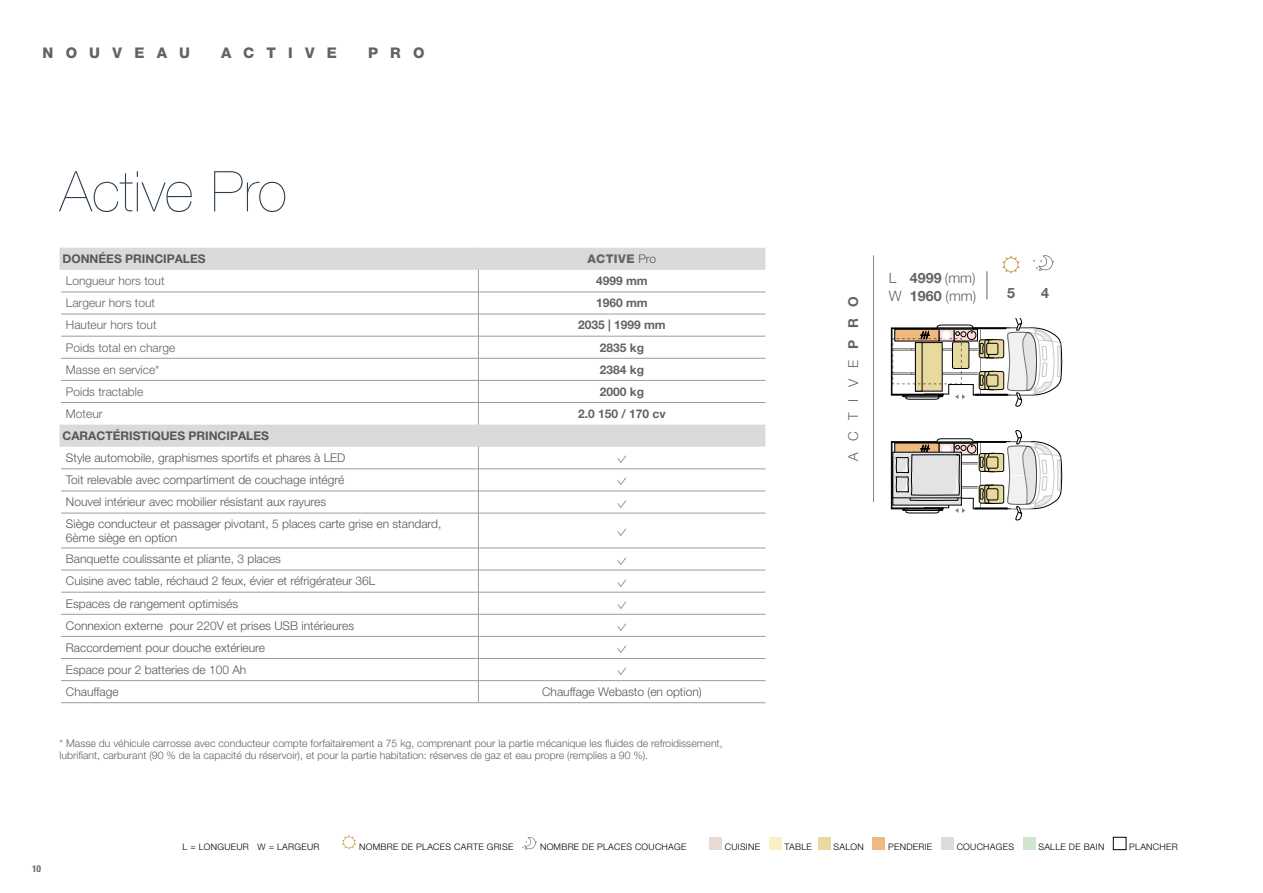
<style>
.page{position:relative;width:1263px;height:893px;background:#fff}
.page>*{position:absolute;margin:0;border:0;box-sizing:border-box;transform-origin:0 0}
.t1{font:200 56.25px "Helvetica Neue LT Pro";color:#2b3d4f}
.t2{font:800 14.7px "Helvetica Neue LT Pro";letter-spacing:.83em;color:#646363}
.t3{font:300 14.25px/18px "Helvetica Neue LT Pro";color:#646363}
.t4{font:700 14.25px "Helvetica Neue LT Pro";color:#646363}
.t5{font:300 13.65px "Helvetica Neue LT Pro";color:#646363}
.t6{font:300 12px/14.4px "Helvetica Neue LT Pro";color:#575756}
.t7{font:300 12px "Helvetica Neue LT Pro";color:#646363}
.t8{font:700 12px "Helvetica Neue LT Pro";color:#646363}
.t9{font:700 12px "Helvetica Neue LT Pro";color:#575756}
.t10{font:700 12px "Panton Icons D";color:#575756}
.t11{font:800 12px "Helvetica Neue LT Pro";letter-spacing:.04em;color:#646363}
.t12{font:300 10.5px/12.6px "Helvetica Neue LT Pro";color:#646363}
.t13{font:700 condensed 9.45px "Helvetica Neue LT Pro";color:#646363}
.t14{font:300 9px "Helvetica Neue LT Pro";letter-spacing:.03em;color:#000}
.s1{font-weight:300;color:#575756}
.s2{font-weight:700}
</style>
<div class="page">
<svg style="left:342px;top:835px;width:14px;height:15px"></svg>
<svg style="left:522px;top:837px;width:15px;height:13px"></svg>
<div style="left:709px;top:837px;width:13px;height:13px;background:#ead9d3"></div>
<div style="left:769px;top:837px;width:12px;height:13px;background:#fbefc4"></div>
<div style="left:818px;top:837px;width:12px;height:13px;background:#e8da9e"></div>
<div style="left:872px;top:837px;width:13px;height:13px;background:#efb983"></div>
<div style="left:941px;top:837px;width:13px;height:13px;background:#dcdcdc"></div>
<div style="left:1022px;top:837px;width:13px;height:13px;background:#cee6d0"></div>
<div style="left:1113px;top:837px;width:13px;height:13px;border:1px solid #000"></div>
<svg style="left:61px;top:248px;width:704px;height:199px"></svg>
<hr style="left:60px;top:248px;width:3px;height:22px;background:#dadada">
<hr style="left:60px;top:425px;width:3px;height:22px;background:#dadada">
<hr style="left:61px;top:469px;width:417px;height:1px;background:#9d9d9c">
<hr style="left:61px;top:491px;width:417px;height:1px;background:#9d9d9c">
<hr style="left:61px;top:513px;width:417px;height:1px;background:#9d9d9c">
<hr style="left:61px;top:548px;width:417px;height:1px;background:#9d9d9c">
<hr style="left:61px;top:570px;width:417px;height:1px;background:#9d9d9c">
<hr style="left:61px;top:592px;width:417px;height:1px;background:#9d9d9c">
<hr style="left:61px;top:614px;width:417px;height:1px;background:#9d9d9c">
<hr style="left:61px;top:636px;width:417px;height:1px;background:#9d9d9c">
<hr style="left:61px;top:658px;width:417px;height:1px;background:#9d9d9c">
<hr style="left:61px;top:680px;width:417px;height:1px;background:#9d9d9c">
<hr style="left:61px;top:702px;width:417px;height:1px;background:#9d9d9c">
<hr style="left:477px;top:248px;width:3px;height:22px;background:#dadada">
<hr style="left:477px;top:425px;width:3px;height:22px;background:#dadada">
<hr style="left:61px;top:292px;width:417px;height:1px;background:#9d9d9c">
<hr style="left:61px;top:314px;width:417px;height:1px;background:#9d9d9c">
<hr style="left:61px;top:336px;width:417px;height:1px;background:#9d9d9c">
<hr style="left:61px;top:358px;width:417px;height:1px;background:#9d9d9c">
<hr style="left:61px;top:380px;width:417px;height:1px;background:#9d9d9c">
<hr style="left:61px;top:402px;width:417px;height:1px;background:#9d9d9c">
<svg style="left:478px;top:447px;width:1px;height:66px"></svg>
<hr style="left:478px;top:513px;width:1px;height:35px;background:#9d9d9c">
<svg style="left:478px;top:549px;width:1px;height:153px"></svg>
<hr style="left:478px;top:469px;width:287px;height:1px;background:#9d9d9c">
<hr style="left:478px;top:491px;width:287px;height:1px;background:#9d9d9c">
<hr style="left:478px;top:513px;width:287px;height:1px;background:#9d9d9c">
<hr style="left:478px;top:548px;width:287px;height:1px;background:#9d9d9c">
<hr style="left:478px;top:570px;width:287px;height:1px;background:#9d9d9c">
<hr style="left:478px;top:592px;width:287px;height:1px;background:#9d9d9c">
<hr style="left:478px;top:614px;width:287px;height:1px;background:#9d9d9c">
<hr style="left:478px;top:636px;width:287px;height:1px;background:#9d9d9c">
<hr style="left:478px;top:658px;width:287px;height:1px;background:#9d9d9c">
<hr style="left:478px;top:680px;width:287px;height:1px;background:#9d9d9c">
<hr style="left:478px;top:702px;width:287px;height:1px;background:#9d9d9c">
<svg style="left:478px;top:270px;width:1px;height:155px"></svg>
<hr style="left:478px;top:292px;width:287px;height:1px;background:#9d9d9c">
<hr style="left:478px;top:314px;width:287px;height:1px;background:#9d9d9c">
<hr style="left:478px;top:336px;width:287px;height:1px;background:#9d9d9c">
<hr style="left:478px;top:358px;width:287px;height:1px;background:#9d9d9c">
<hr style="left:478px;top:380px;width:287px;height:1px;background:#9d9d9c">
<hr style="left:478px;top:402px;width:287px;height:1px;background:#9d9d9c">
<svg style="left:891px;top:318px;width:171px;height:89px"></svg>
<svg style="left:891px;top:430px;width:171px;height:90px"></svg>
<svg style="left:1033px;top:255px;width:21px;height:16px"></svg>
<svg style="left:1002px;top:255px;width:18px;height:19px"></svg>
<svg style="left:987px;top:271px;width:1px;height:28px"></svg>
<hr style="left:873px;top:255px;width:1px;height:247px;background:#878787">
<p class="t2" style="left:43px;top:44px;width:149px">NOUVEAU</p>
<p class="t2" style="left:221px;top:44px;width:117px">ACTIVE</p>
<p class="t2" style="left:368px;top:44px;width:58px">PRO</p>
<h1 class="t1" style="left:60px;top:159px;width:229px">Active Pro</h1>
<p class="t9" style="left:63px;top:251px;width:145px">DONNÉES PRINCIPALES</p>
<p class="t11" style="left:588px;top:252px;width:70px">ACTIVE <span class="s1">Pro</span></p>
<p class="t7" style="left:66px;top:274px;width:100px">Longueur hors tout</p>
<p class="t8" style="left:596px;top:273px;width:53px">4999 mm</p>
<p class="t7" style="left:66px;top:296px;width:91px">Largeur hors tout</p>
<p class="t8" style="left:596px;top:296px;width:53px">1960 mm</p>
<p class="t7" style="left:66px;top:318px;width:92px">Hauteur hors tout</p>
<p class="t8" style="left:578px;top:318px;width:89px">2035 | 1999 mm</p>
<p class="t7" style="left:66px;top:340px;width:111px">Poids total en charge</p>
<p class="t8" style="left:600px;top:340px;width:46px">2835 kg</p>
<p class="t7" style="left:66px;top:362px;width:95px">Masse en service*</p>
<p class="t8" style="left:600px;top:362px;width:46px">2384 kg</p>
<p class="t7" style="left:66px;top:384px;width:79px">Poids tractable</p>
<p class="t8" style="left:600px;top:384px;width:46px">2000 kg</p>
<p class="t7" style="left:66px;top:406px;width:38px">Moteur</p>
<p class="t8" style="left:578px;top:406px;width:89px">2.0 150 / 170 cv</p>
<p class="t9" style="left:63px;top:428px;width:208px">CARACTÉRISTIQUES PRINCIPALES</p>
<p class="t6" style="left:66px;top:450px;width:281px">Style automobile, graphismes sportifs et phares à LED</p>
<p class="t10" style="left:616px;top:453px;width:12px">s</p>
<p class="t6" style="left:66px;top:472px;width:280px">Toit relevable avec compartiment de couchage intégré</p>
<p class="t10" style="left:616px;top:475px;width:12px">s</p>
<p class="t6" style="left:66px;top:495px;width:262px">Nouvel intérieur avec mobilier résistant aux rayures</p>
<p class="t10" style="left:616px;top:497px;width:12px">s</p>
<p class="t6" style="left:66px;top:516px;width:377px">Siège conducteur et passager pivotant, 5 places carte grise en standard,<br>6ème siège en option</p>
<p class="t10" style="left:616px;top:526px;width:12px">s</p>
<p class="t6" style="left:66px;top:552px;width:217px">Banquette coulissante et pliante, 3 places</p>
<p class="t10" style="left:616px;top:554px;width:12px">s</p>
<p class="t6" style="left:66px;top:574px;width:311px">Cuisine avec table, réchaud 2 feux, évier et réfrigérateur 36L</p>
<p class="t10" style="left:616px;top:577px;width:12px">s</p>
<p class="t6" style="left:66px;top:596px;width:174px">Espaces de rangement optimisés</p>
<p class="t10" style="left:616px;top:599px;width:12px">s</p>
<p class="t6" style="left:66px;top:618px;width:290px">Connexion externe pour 220V et prises USB intérieures</p>
<p class="t10" style="left:616px;top:621px;width:12px">s</p>
<p class="t6" style="left:66px;top:640px;width:201px">Raccordement pour douche extérieure</p>
<p class="t10" style="left:616px;top:643px;width:12px">s</p>
<p class="t6" style="left:66px;top:662px;width:182px">Espace pour 2 batteries de 100 Ah</p>
<p class="t10" style="left:616px;top:665px;width:12px">s</p>
<p class="t6" style="left:66px;top:684px;width:54px">Chauffage</p>
<p class="t6" style="left:542px;top:684px;width:161px">Chauffage Webasto (en option)</p>
<p class="t12" style="left:60px;top:736px;width:665px">* Masse du véhicule carrosse avec conducteur compte forfaitairement a 75 kg, comprenant pour la partie mécanique les fluides de refroidissement, lubrifiant, carburant (90 % de la capacité du réservoir), et pour la partie habitation: réserves de gaz et eau propre (remplies a 90 %).</p>
<p class="t5" style="left:845px;top:461px;width:165px;rotate:-90deg">active<span class="s2">pro</span></p>
<p class="t3" style="left:889px;top:269px;width:89px">L <span class="s2">4999</span> (mm)<br>W <span class="s2">1960</span> (mm)</p>
<p class="t4" style="left:1007px;top:284px;width:9px">5</p>
<p class="t4" style="left:1041px;top:284px;width:9px">4</p>
<p class="t13" style="left:32px;top:863px;width:10px">10</p>
<p class="t14" style="left:183px;top:841px;width:138px">L = LONGUEUR W = LARGEUR</p>
<p class="t14" style="left:359px;top:841px;width:156px">NOMBRE DE PLACES CARTE GRISE</p>
<p class="t14" style="left:540px;top:841px;width:148px">NOMBRE DE PLACES COUCHAGE</p>
<p class="t14" style="left:725px;top:841px;width:37px">CUISINE</p>
<p class="t14" style="left:784px;top:841px;width:29px">TABLE</p>
<p class="t14" style="left:833px;top:841px;width:32px">SALON</p>
<p class="t14" style="left:888px;top:841px;width:46px">PENDERIE</p>
<p class="t14" style="left:957px;top:841px;width:59px">COUCHAGES</p>
<p class="t14" style="left:1038px;top:841px;width:68px">SALLE DE BAIN</p>
<p class="t14" style="left:1129px;top:841px;width:50px">PLANCHER</p>
</div>
